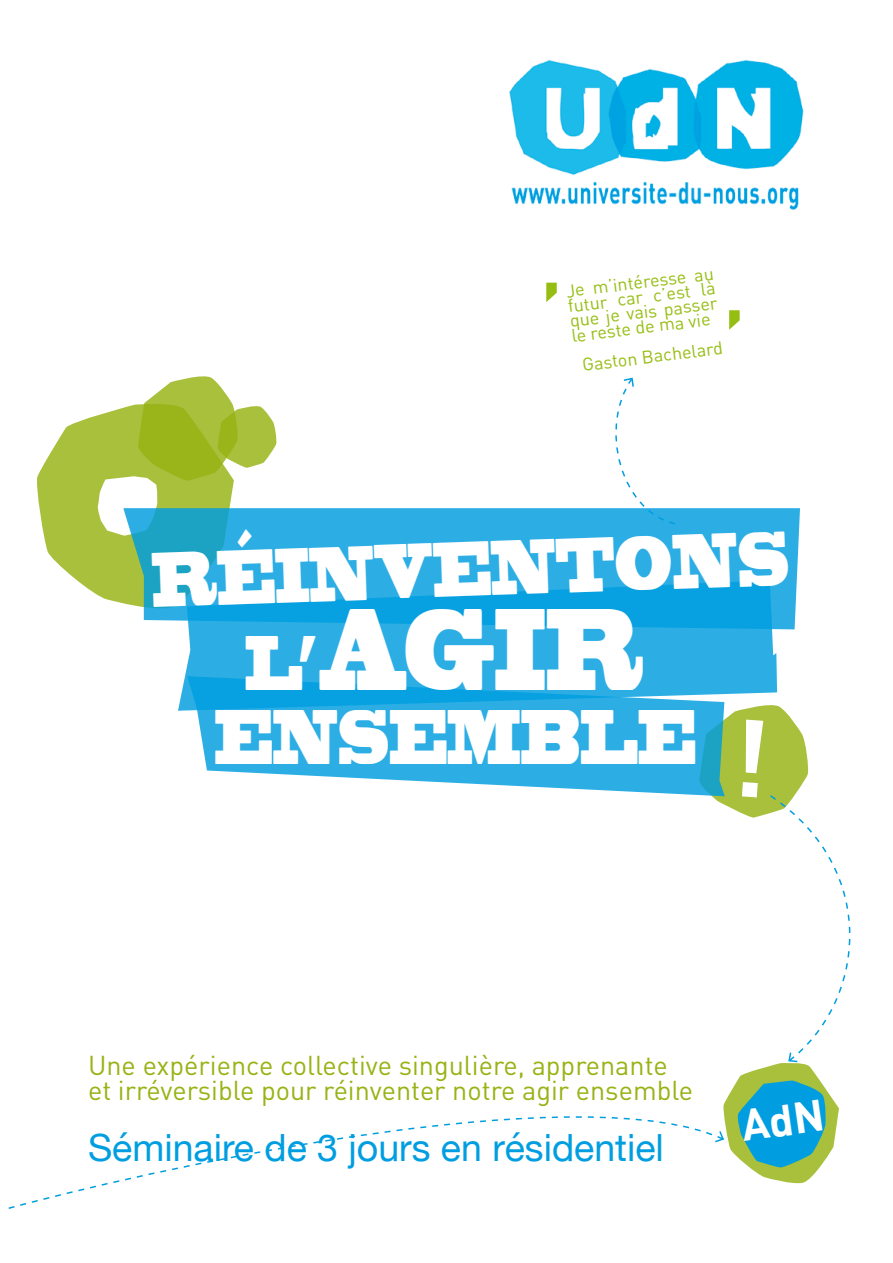
<style>
.page{position:relative;width:893px;height:1263px;background:#fff}
.page>*{position:absolute;margin:0;border:0;box-sizing:border-box;transform-origin:0 0}
.t1{font:120px "DIN";color:#96be12}
.t2{font:108px "Blackoak Std";color:#fff;scale:.45 1}
.t3{font:72px "Blackoak Std";color:#fff;scale:.45 1}
.t4{font:37.5px "Helvetica Neue";color:#009ee0}
.t5{font:27px/25.5px "DIN";color:#97b314}
.t6{font:18px/15px "DIN";color:#96be12;text-align:justify}
.s1{font-size:72px}
</style>
<div class="page">
<svg style="left:8px;top:1116px;width:691px;height:93px"></svg>
<svg style="left:37px;top:376px;width:240px;height:228px"></svg>
<div style="left:178px;top:629px;width:599px;height:82px;background:#2caee5"></div>
<svg style="left:187px;top:676px;width:538px;height:119px;background:#42b6e7"></svg>
<svg style="left:123px;top:508px;width:677px;height:121px;background:#27abde"></svg>
<img style="left:509px;top:60px;width:295px;height:150px">
<svg style="left:598px;top:377px;width:79px;height:149px"></svg>
<svg style="left:699px;top:704px;width:152px;height:480px"></svg>
<h1 class="t1" style="left:536px;top:250px;width:33px">’</h1>
<p class="t6" style="left:565px;top:283px;width:150px;rotate:-7deg">Je m’intéresse au futur car c’est là que je vais passer le reste de ma vie</p>
<p class="t6" style="left:581px;top:357px;width:143px;rotate:-7deg">Gaston Bachelard</p>
<h1 class="t1" style="left:719px;top:277px;width:33px">’</h1>
<h3 class="t3" style="left:150px;top:532px;width:1418px;rotate:-2deg">RÉINVENTONS</h3>
<h2 class="t2" style="left:245px;top:578px;width:887px"><span class="s1">L’</span>AGIR</h2>
<h3 class="t3" style="left:215px;top:689px;width:1070px">ENSEMBLE</h3>
<p class="t5" style="left:88px;top:1052px;width:607px">Une expérience collective singulière, apprenante et irréversible pour réinventer notre agir ensemble</p>
<h3 class="t4" style="left:88px;top:1121px;width:577px">Séminaire de 3 jours en résidentiel</h3>
</div>
